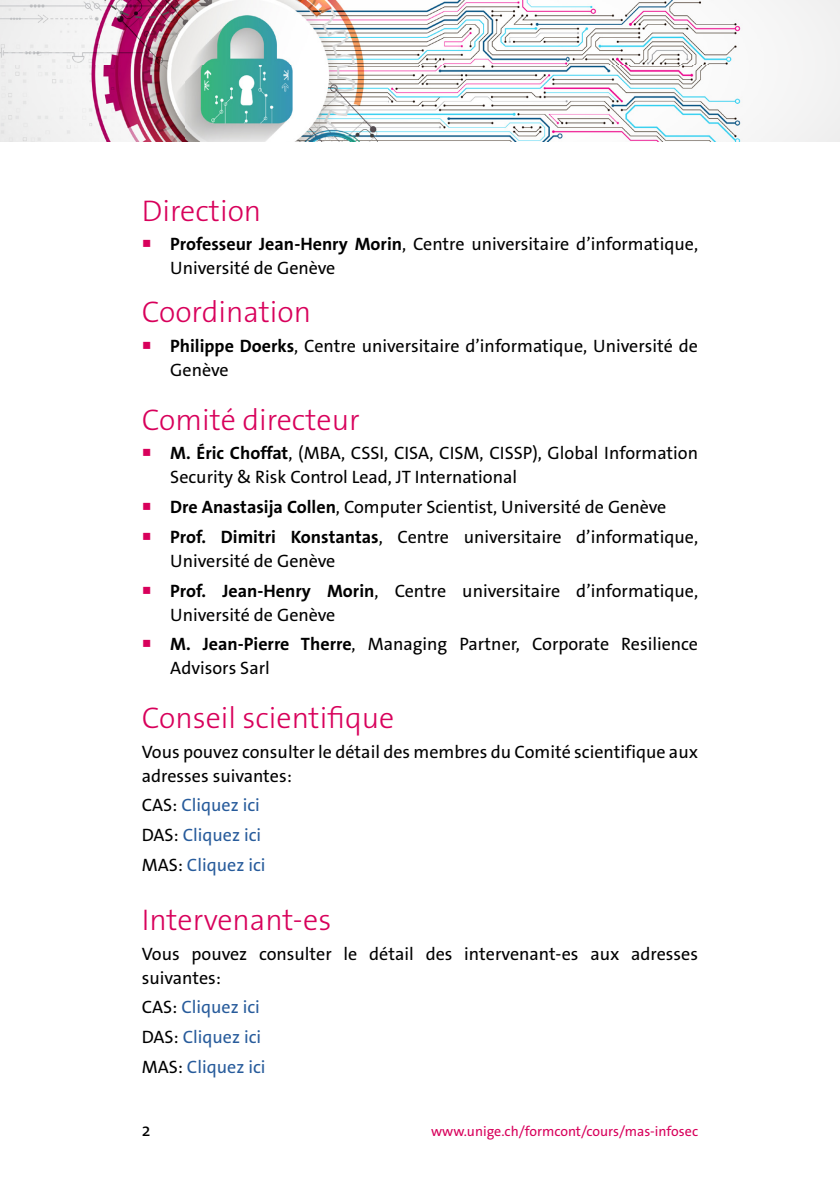
<style>
.page{position:relative;width:840px;height:1191px;background:#fff}
.page>*{position:absolute;margin:0;border:0;box-sizing:border-box;transform-origin:0 0}
.t1{font:300 30px "The Sans Os F";color:#d8005b}
.t2{font:18px/24px "The Sans Os F";color:#000}
.t3{font:18px/29.6px "The Sans Os F";color:#275b9b}
.t4{font:14px "The Sans Os F";color:#d8005b}
.s1{color:#d8005b}
.s2{font-weight:700}
.s3{color:#000}
</style>
<div class="page">
<img style="left:0;top:0;width:840px;height:142px">
<h1 class="t1" style="left:142px;top:191px;width:121px">Direction</h1>
<p class="t2" style="left:170px;top:232px;width:529px;text-indent:-28px"><span class="s1">○</span> <span class="s2">Professeur Jean-Henry Morin</span>, Centre universitaire d’informatique,<br>Université de Genève</p>
<h1 class="t1" style="left:142px;top:293px;width:171px">Coordination</h1>
<p class="t2" style="left:170px;top:334px;width:529px;text-indent:-28px"><span class="s1">○</span> <span class="s2">Philippe Doerks</span>, Centre universitaire d’informatique, Université de<br>Genève</p>
<h1 class="t1" style="left:142px;top:400px;width:219px">Comité directeur</h1>
<p class="t2" style="left:170px;top:441px;width:529px;text-indent:-28px"><span class="s1">○</span> <span class="s2">M. Éric Choffat</span>, (MBA, CSSI, CISA, CISM, CISSP), Global Information<br>Security &amp; Risk Control Lead, JT International</p>
<p class="t2" style="left:142px;top:495px;width:525px"><span class="s1">○</span> <span class="s2">Dre Anastasija Collen</span>, Computer Scientist, Université de Genève</p>
<p class="t2" style="left:170px;top:525px;width:529px;text-indent:-28px"><span class="s1">○</span> <span class="s2">Prof. Dimitri Konstantas</span>, Centre universitaire d’informatique,<br>Université de Genève</p>
<p class="t2" style="left:170px;top:578px;width:529px;text-indent:-28px"><span class="s1">○</span> <span class="s2">Prof. Jean-Henry Morin</span>, Centre universitaire d’informatique,<br>Université de Genève</p>
<p class="t2" style="left:170px;top:632px;width:529px;text-indent:-28px"><span class="s1">○</span> <span class="s2">M. Jean-Pierre Therre</span>, Managing Partner, Corporate Resilience<br>Advisors Sarl</p>
<h1 class="t1" style="left:142px;top:698px;width:254px">Conseil scientifique</h1>
<p class="t2" style="left:142px;top:739px;width:557px">Vous pouvez consulter le détail des membres du Comité scientifique aux adresses suivantes:</p>
<p class="t3" style="left:142px;top:790px;width:125px"><span class="s3">CAS:</span> Cliquez ici<br><span class="s3">DAS:</span> Cliquez ici<br><span class="s3">MAS:</span> Cliquez ici</p>
<h1 class="t1" style="left:142px;top:900px;width:191px">Intervenant-es</h1>
<p class="t2" style="left:142px;top:941px;width:557px">Vous pouvez consulter le détail des intervenant-es aux adresses suivantes:</p>
<p class="t3" style="left:142px;top:992px;width:125px"><span class="s3">CAS:</span> Cliquez ici<br><span class="s3">DAS:</span> Cliquez ici<br><span class="s3">MAS:</span> Cliquez ici</p>
<p class="t2" style="left:142px;top:1118px;width:10px">2</p>
<p class="t4" style="left:431px;top:1122px;width:268px">www.unige.ch/formcont/cours/mas-infosec</p>
</div>
